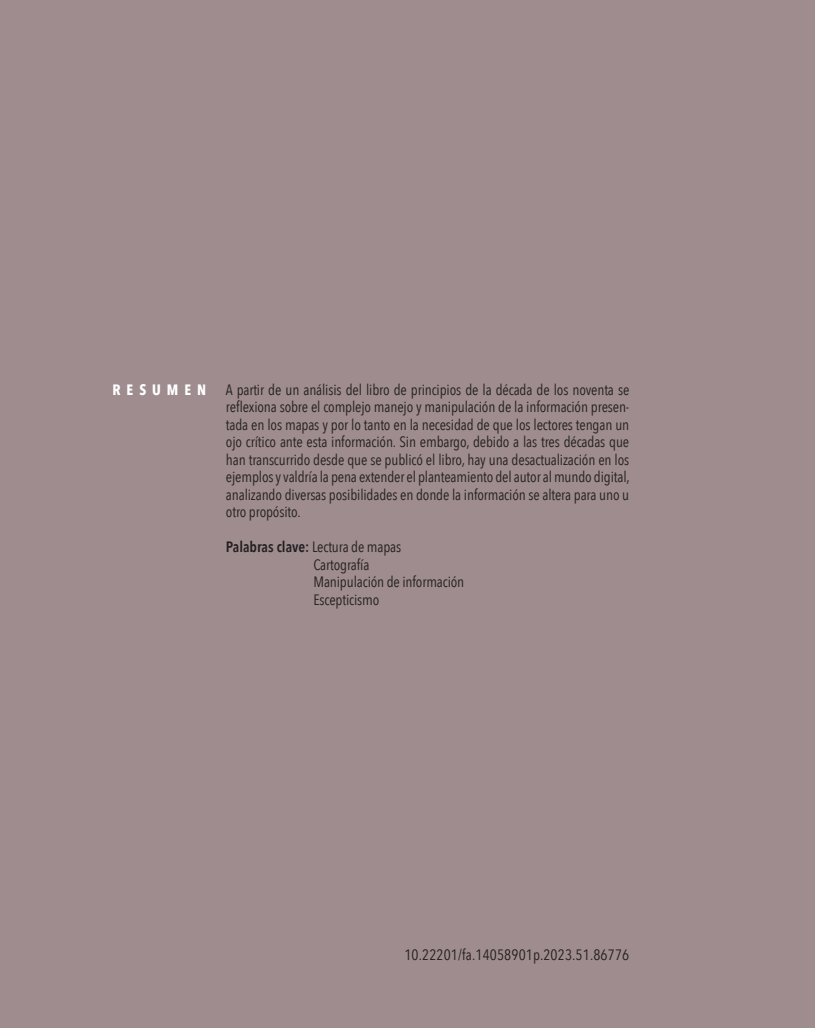
<style>
.page{position:relative;width:815px;height:1028px;background:#9e8c8e}
.page>*{position:absolute;margin:0;border:0;box-sizing:border-box;transform-origin:0 0}
._12_14{font:15px/17.5px "Avenir Next Condensed";letter-spacing:-.01em;color:#231f20;text-align:justify}
.TEXTOS{font:15px "Avenir Next Condensed";letter-spacing:-.01em;color:#231f20}
.TEXTOS-2{font:15px "Avenir Next Condensed";letter-spacing:.01em;color:#231f20}
.TEXTOS-3{font:600 15px "Avenir Next Condensed";color:#231f20}
.TEXTOS-4{font:700 15px "Avenir Next Condensed";letter-spacing:.4em;color:#fff}
.s1{font-weight:400}
</style>
<div class="page">
<p class="TEXTOS-4" style="left:112px;top:381px;width:95px">RESUMEN</p>
<p class="_12_14" style="left:226px;top:380px;width:405px">A partir de un análisis del libro de principios de la década de los noventa se reflexiona sobre el complejo manejo y manipulación de la información presen&shy;tada en los mapas y por lo tanto en la necesidad de que los lectores tengan un ojo crítico ante esta información. Sin embargo, debido a las tres décadas que han transcurrido desde que se publicó el libro, hay una desactualización en los ejemplos y valdría la pena extender el planteamiento del autor al mundo digital, analizando diversas posibilidades en donde la información se altera para uno u otro propósito.</p>
<p class="TEXTOS-3" style="left:226px;top:534px;width:177px">Palabras clave: <span class="s1">Lectura de mapas</span></p>
<p class="TEXTOS" style="left:313px;top:551px;width:57px">Cartografía</p>
<p class="TEXTOS" style="left:313px;top:569px;width:152px">Manipulación de información</p>
<p class="TEXTOS" style="left:313px;top:586px;width:67px">Escepticismo</p>
<p class="TEXTOS-2" style="left:404px;top:942px;width:226px">10.22201/fa.14058901p.2023.51.86776</p>
</div>
